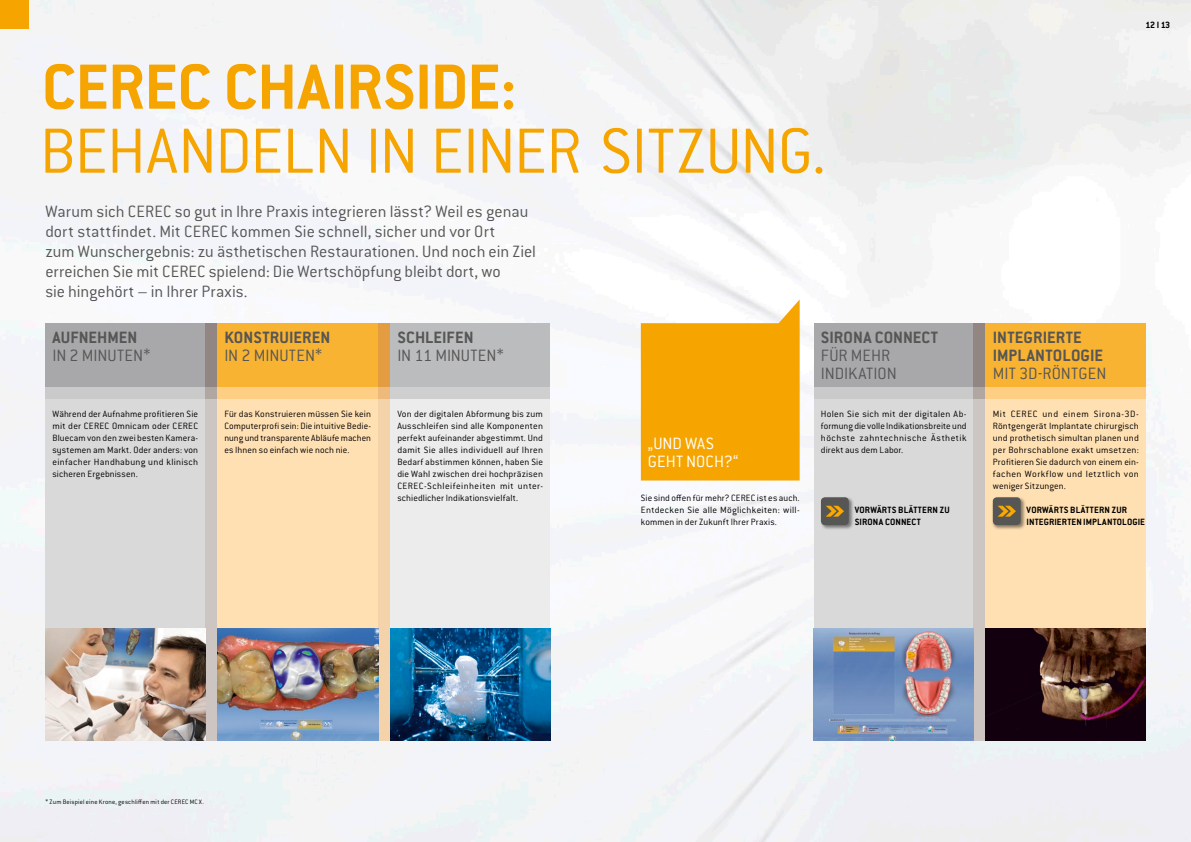
<style>
.page{position:relative;width:1191px;height:842px;background:#fff}
.page>*{position:absolute;margin:0;border:0;box-sizing:border-box;transform-origin:0 0}
.t1{font:300 70px "Conduit ITC Pro";letter-spacing:-.015em;color:#f6a500}
.t2{font:700 70px "Conduit ITC Pro";letter-spacing:-.01em;color:#f6a500}
.t3{font:300 18px/20px "Conduit ITC Pro";color:#565655}
.t4{font:700 18px/18px "Conduit ITC Pro";letter-spacing:.005em;color:#565655}
.t5{font:300 18px/18px "Conduit ITC Pro";letter-spacing:.005em;color:#fff}
.t6{font:300 10px/12px "Conduit ITC Pro";letter-spacing:.015em;color:#000;text-align:justify}
.t7{font:700 10px/12px "Conduit ITC Pro";letter-spacing:.015em;color:#000}
.t8{font:300 7px "Conduit ITC Pro";letter-spacing:.025em;color:#000}
</style>
<div class="page">
<img style="left:0;top:0;width:1191px;height:842px">
<svg style="left:641px;top:299px;width:158px;height:181px;background:#f6af1f"></svg>
<div style="left:0;top:0;width:28px;height:28px;background:#f6a500"></div>
<div style="left:45px;top:323px;width:160px;height:64px;background:#a8a8aa"></div>
<div style="left:205px;top:323px;width:12px;height:64px;background:#918681"></div>
<div style="left:217px;top:323px;width:161px;height:64px;background:#f9b332"></div>
<div style="left:378px;top:323px;width:12px;height:64px;background:#e49c41"></div>
<div style="left:390px;top:323px;width:160px;height:64px;background:#bbbcbd"></div>
<div style="left:45px;top:387px;width:160px;height:12px;background:#cacaca"></div>
<div style="left:205px;top:387px;width:12px;height:12px;background:#b0a7a3"></div>
<div style="left:217px;top:387px;width:161px;height:12px;background:#fdce84"></div>
<div style="left:378px;top:387px;width:12px;height:12px;background:#edba7b"></div>
<div style="left:390px;top:387px;width:160px;height:12px;background:#cfcfd0"></div>
<div style="left:45px;top:399px;width:160px;height:342px;background:#d9d9da"></div>
<div style="left:205px;top:399px;width:12px;height:342px;background:#ccc5c2"></div>
<div style="left:217px;top:399px;width:161px;height:342px;background:#ffe0b3"></div>
<div style="left:378px;top:399px;width:12px;height:342px;background:#f4d3aa"></div>
<div style="left:390px;top:399px;width:160px;height:342px;background:#ececec"></div>
<img style="left:217px;top:629px;width:161px;height:112px">
<img style="left:45px;top:629px;width:160px;height:112px">
<img style="left:390px;top:629px;width:160px;height:112px">
<div style="left:814px;top:323px;width:159px;height:64px;background:#a8a8aa"></div>
<div style="left:973px;top:323px;width:12px;height:64px;background:#918681"></div>
<div style="left:985px;top:323px;width:161px;height:64px;background:#f9b332"></div>
<div style="left:814px;top:387px;width:159px;height:12px;background:#cacaca"></div>
<div style="left:973px;top:387px;width:12px;height:12px;background:#b0a7a3"></div>
<div style="left:985px;top:387px;width:161px;height:12px;background:#fdce84"></div>
<div style="left:814px;top:399px;width:159px;height:342px;background:#d9d9da"></div>
<div style="left:973px;top:399px;width:12px;height:342px;background:#ccc5c2"></div>
<div style="left:985px;top:399px;width:161px;height:342px;background:#ffe0b3"></div>
<img style="left:985px;top:629px;width:161px;height:112px">
<img style="left:814px;top:629px;width:159px;height:112px">
<div style="left:820px;top:496px;width:34px;height:34px;background:#000;opacity:.45"></div>
<div style="left:821px;top:497px;width:27px;height:28px;background:#565655;border-radius:4px"></div>
<svg style="left:826px;top:506px;width:18px;height:11px"></svg>
<div style="left:991px;top:496px;width:35px;height:34px;background:#000;opacity:.45"></div>
<div style="left:992px;top:497px;width:28px;height:28px;background:#565655;border-radius:4px"></div>
<svg style="left:997px;top:506px;width:19px;height:11px"></svg>
<h1 class="t2" style="left:42px;top:46px;width:476px">CEREC CHAIRSIDE:</h1>
<h1 class="t1" style="left:40px;top:113px;width:788px">behandeln in einer Sitzung.</h1>
<h2 class="t3" style="left:45px;top:201px;width:92px">Warum sich CEREC</h2>
<h2 class="t3" style="left:45px;top:201px;width:484px;text-indent:129px">so gut in I hre Praxis integrieren lässt? Weil es genau dort stattfindet. Mit CEREC</h2>
<h2 class="t3" style="left:45px;top:221px;width:492px;text-indent:186px">kommen Sie schnell, sicher und vor Ort<br>zum Wunschergebnis: zu ästhetischen Restaurationen. Und noch ein Ziel erreichen Sie mit CEREC</h2>
<h2 class="t3" style="left:45px;top:261px;width:457px;text-indent:163px">spielend: Die Wertschöpfung bleibt dort, wo sie hingehört – in I hrer Praxis.</h2>
<h2 class="t4" style="left:52px;top:328px;width:86px">AUFNEHMEN</h2>
<h2 class="t3" style="left:52px;top:345px;width:99px">in 2 Minuten*</h2>
<h2 class="t4" style="left:224px;top:328px;width:107px">KONSTRUIEREN</h2>
<h2 class="t3" style="left:224px;top:345px;width:99px">in 2 minuten*</h2>
<h2 class="t4" style="left:397px;top:328px;width:78px">SCHLEIFEN</h2>
<h2 class="t3" style="left:397px;top:345px;width:108px">in 11 Minuten*</h2>
<h2 class="t4" style="left:821px;top:328px;width:119px">SIRONA CONNECT</h2>
<h2 class="t3" style="left:821px;top:346px;width:77px;line-height:18px">für mehr indikation</h2>
<p class="t7" style="left:1145px;top:19px;width:26px">12 I 13</p>
<h2 class="t4" style="left:992px;top:328px;width:112px">INTEGRIERTE<br>IMPLANTOLOGIE</h2>
<h2 class="t3" style="left:992px;top:363px;width:115px">Mit 3D-röntgen</h2>
<p class="t6" style="left:52px;top:408px;width:147px">Während der Aufnahme profitieren Sie mit der CEREC</p>
<p class="t6" style="left:52px;top:420px;width:147px;text-align:left;text-indent:60px">Omnicam oder CEREC<br>Bluecam von den zwei besten Kamera&shy;systemen am Markt. Oder anders: von einfacher Handhabung und klinisch sicheren Ergebnissen.</p>
<p class="t6" style="left:224px;top:408px;width:148px">Für das Konstruieren müssen Sie kein Computerprofi sein: Die intuitive Bedie&shy;nung und transparente Abläufe machen es I hnen so einfach wie noch nie.</p>
<p class="t6" style="left:397px;top:408px;width:147px">Von der digitalen Abformung bis zum Ausschleifen sind alle Komponenten perfekt aufeinander abgestimmt. Und damit Sie alles individuell auf Ihren Bedarf abstimmen können, haben Sie die Wahl zwischen drei hochpräzisen CEREC</p>
<p class="t6" style="left:397px;top:480px;width:147px;text-indent:27px">-Schleifeinheiten mit unter&shy;schiedlicher I ndikationsvielfalt.</p>
<p class="t6" style="left:821px;top:408px;width:147px">Holen Sie sich mit der digitalen Ab&shy;formung die volle Indikationsbreite und höchste zahntechnische Ästhetik direkt aus dem Labor.</p>
<p class="t6" style="left:992px;top:408px;width:25px">Mit CEREC</p>
<p class="t6" style="left:992px;top:408px;width:147px;text-indent:50px">und einem Sirona-3D-Röntgengerät I mplantate chirurgisch und prothetisch simultan planen und per Bohrschablone exakt umsetzen:<br>Profitieren Sie dadurch von einem ein&shy;fachen Workflow und letztlich von weniger Sitzungen.</p>
<h2 class="t5" style="left:648px;top:434px;width:92px">„Und was geht noch?“</h2>
<p class="t6" style="left:641px;top:492px;width:96px">Sie sind offen für mehr? CEREC</p>
<p class="t6" style="left:641px;top:492px;width:160px;text-indent:116px">ist es auch.<br>Entdecken Sie alle Möglichkeiten: will&shy;kommen in der Zukunft Ihrer Praxis.</p>
<p class="t7" style="left:854px;top:504px;width:97px">VORWÄRTS BLÄTTERN ZU<br>SIRONA CONNECT</p>
<p class="t7" style="left:1026px;top:504px;width:120px">VORWÄRTS BLÄTTERN ZUR<br>INTEGRIERTEN IMPLANTOLOGIE</p>
<p class="t8" style="left:45px;top:798px;width:130px">* Zum Beispiel eine Krone, geschliffen mit der CEREC</p>
<p class="t8" style="left:190px;top:798px;width:16px">MC X.</p>
</div>
